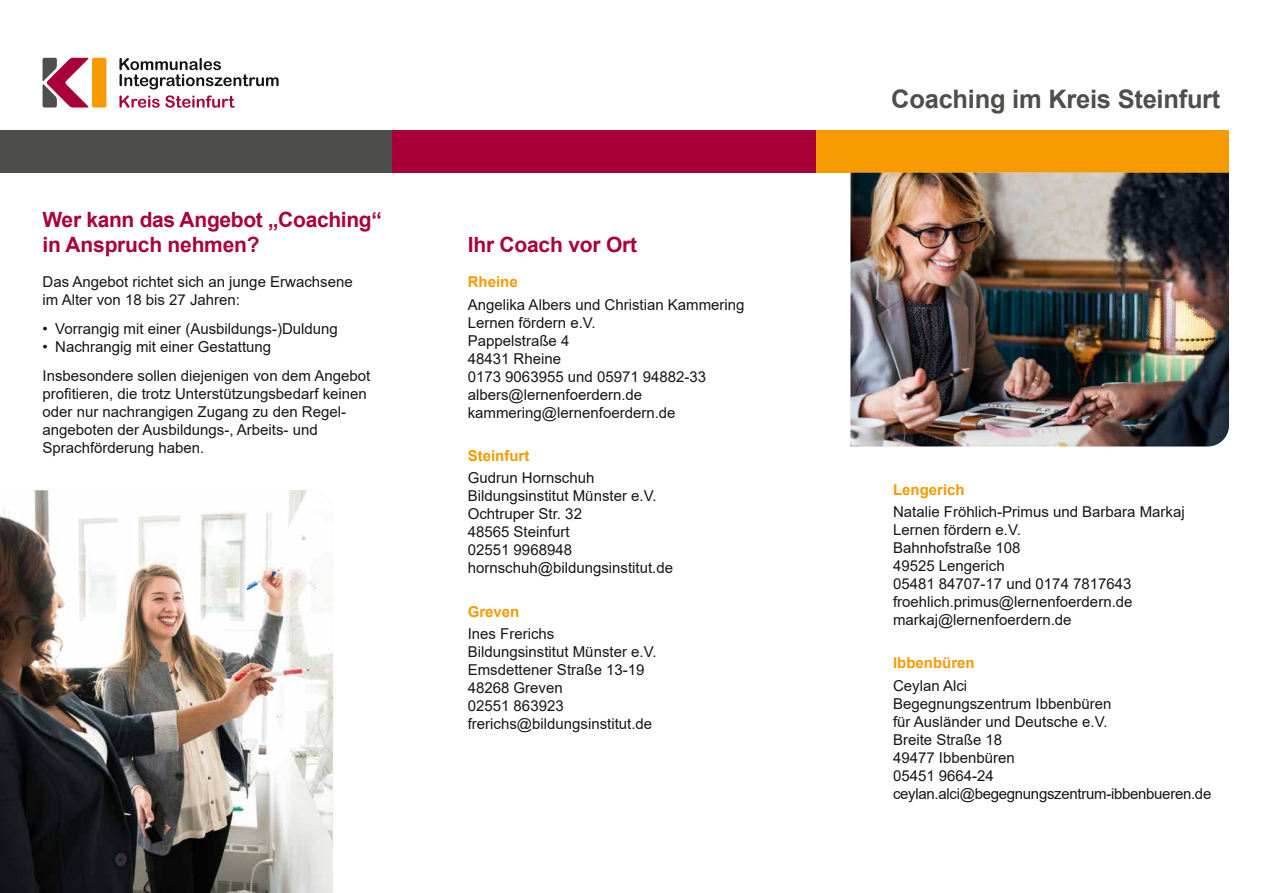
<style>
.page{position:relative;width:1263px;height:893px;background:#fff}
.page>*{position:absolute;margin:0;border:0;box-sizing:border-box;transform-origin:0 0}
.t1{font:700 25.5px "Arial";letter-spacing:-.01em;color:#4e4e4d}
.t2{font:700 21px/25.2px "Arial";letter-spacing:-.01em;color:#aa0039}
.t3{font:15px/18px "Arial";color:#151616}
.t4{font:700 15px "Arial";color:#f69a00}
</style>
<div class="page">
<img style="left:0;top:490px;width:333px;height:403px">
<div style="left:391px;top:130px;width:425px;height:43px;background:#aa0039"></div>
<div style="left:816px;top:130px;width:413px;height:43px;background:#f69a00"></div>
<div style="left:0;top:130px;width:391px;height:43px;background:#4e4e4d"></div>
<svg style="left:119px;top:58px;width:160px;height:31px"></svg>
<svg style="left:119px;top:95px;width:116px;height:13px"></svg>
<div style="left:92px;top:58px;width:14px;height:50px;background:#f69a00;border-radius:2px"></div>
<svg style="left:43px;top:58px;width:46px;height:50px"></svg>
<img style="left:850px;top:173px;width:379px;height:273px">
<h2 class="t2" style="left:43px;top:207px;width:341px">Wer kann das Angebot „Coaching“ in Anspruch nehmen?</h2>
<p class="t3" style="left:43px;top:273px;width:312px">Das Angebot richtet sich an junge Erwachsene im Alter von 18 bis 27 Jahren:</p>
<p class="t3" style="left:43px;top:320px;width:297px">• Vorrangig mit einer (Ausbildungs-)Duldung</p>
<p class="t3" style="left:43px;top:332px;width:329px;line-height:28.7px">• Nachrangig mit einer Gestattung<br>Insbesondere sollen diejenigen von dem Angebot</p>
<p class="t3" style="left:43px;top:384px;width:326px">profitieren, die trotz Unterstützungsbedarf keinen oder nur nachrangigen Zugang zu den Regel&shy;angeboten der Ausbildungs-, Arbeits- und Sprachförderung haben.</p>
<h2 class="t2" style="left:468px;top:233px;width:171px">Ihr Coach vor Ort</h2>
<p class="t4" style="left:468px;top:272px;width:52px">Rheine</p>
<p class="t3" style="left:468px;top:295px;width:278px">Angelika Albers und Christian Kammering<br>Lernen fördern e.V.<br>Pappelstraße 4<br>48431 Rheine<br>0173 9063955 und 05971 94882-33 albers@lernenfoerdern.de kammering@lernenfoerdern.de</p>
<p class="t4" style="left:468px;top:445px;width:63px">Steinfurt</p>
<p class="t3" style="left:468px;top:469px;width:207px">Gudrun Hornschuh<br>Bildungsinstitut Münster e.V.<br>Ochtruper Str. 32<br>48565 Steinfurt<br>02551 9968948 hornschuh@bildungsinstitut.de</p>
<p class="t4" style="left:468px;top:601px;width:53px">Greven</p>
<p class="t3" style="left:468px;top:625px;width:190px">Ines Frerichs<br>Bildungsinstitut Münster e.V.<br>Emsdettener Straße 13-19<br>48268 Greven<br>02551 863923 frerichs@bildungsinstitut.de</p>
<h1 class="t1" style="left:891px;top:81px;width:331px">Coaching im Kreis Steinfurt</h1>
<p class="t4" style="left:893px;top:479px;width:73px">Lengerich</p>
<p class="t3" style="left:893px;top:502px;width:293px">Natalie Fröhlich-Primus und Barbara Markaj<br>Lernen fördern e.V.<br>Bahnhofstraße 108<br>49525 Lengerich<br>05481 84707-17 und 0174 7817643 froehlich.primus@lernenfoerdern.de markaj@lernenfoerdern.de</p>
<p class="t4" style="left:893px;top:652px;width:83px">Ibbenbüren</p>
<p class="t3" style="left:893px;top:676px;width:320px">Ceylan Alci<br>Begegnungszentrum Ibbenbüren<br>für Ausländer und Deutsche e.V.<br>Breite Straße 18<br>49477 Ibbenbüren<br>05451 9664-24 ceylan.alci@begegnungszentrum-ibbenbueren.de</p>
</div>
